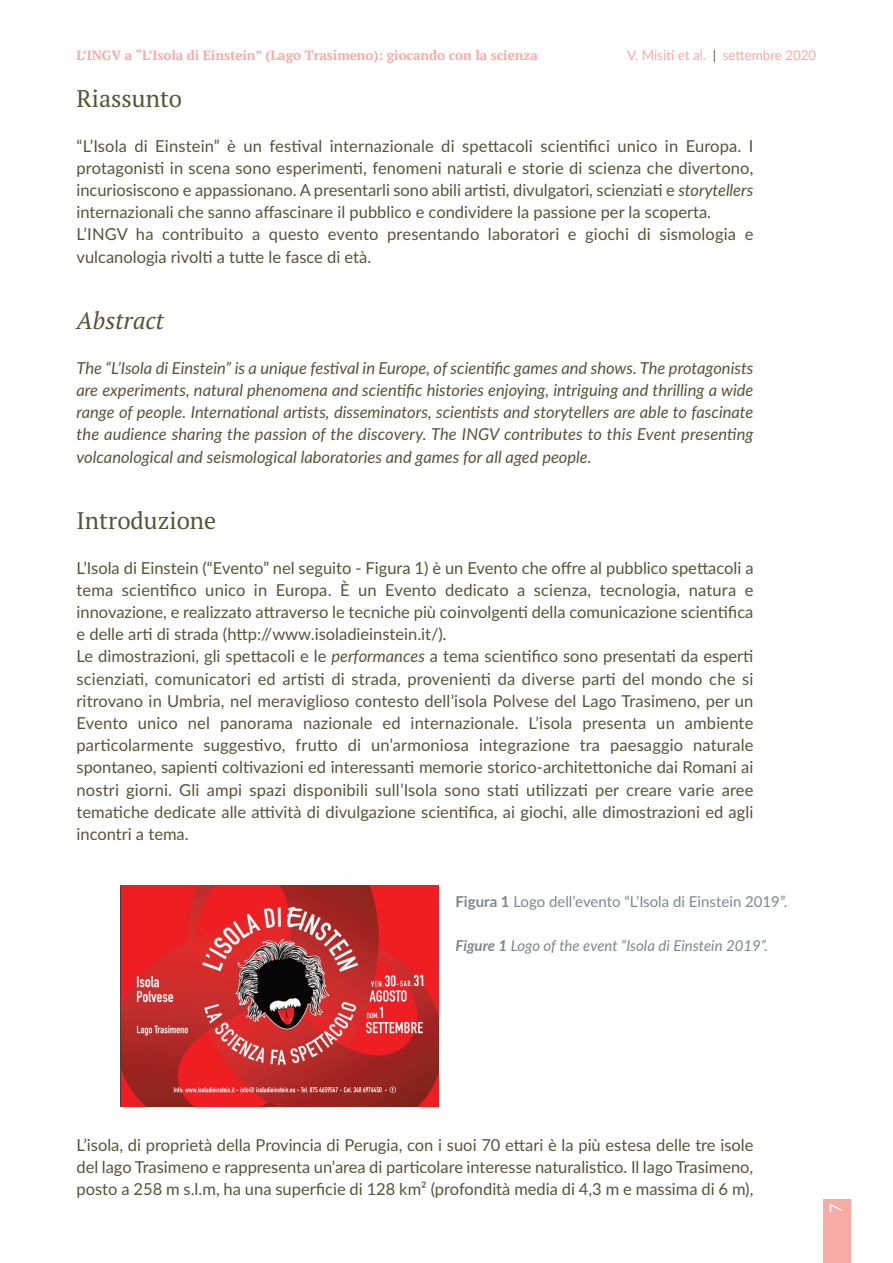
<style>
.page{position:relative;width:893px;height:1263px;background:#fff}
.page>*{position:absolute;margin:0;border:0;box-sizing:border-box;transform-origin:0 0}
.t1{font:24px "PT Serif";color:#585439}
.t2{font:italic 24px "PT Serif";color:#585439}
.t3{font:16.5px/22.2px "Lato";color:#585439;text-align:justify}
.t4{font:italic 16.5px/22.2px "Lato";color:#585439;text-align:justify}
.t5{font:16.5px "Lato";color:#fff}
.t6{font:15px "Lato";color:#7b888e}
.t7{font:italic 15px "Lato";color:#7b888e}
.t8{font:700 13.5px "PT Serif";letter-spacing:-.005em;color:#f8aaa5}
.t9{font:13.5px "Lato";letter-spacing:-.005em;color:#f8aaa5}
.s1{color:#585439}
.s2{font-style:italic}
.s3{font-weight:700}
</style>
<div class="page">
<div style="left:823px;top:1199px;width:27px;height:64px;background:#f8aaa5"></div>
<img style="left:121px;top:885px;width:317px;height:221px">
<p class="t8" style="left:77px;top:50px;width:463px">L’INGV a “L’Isola di Einstein” (Lago Trasimeno): giocando con la scienza</p>
<p class="t9" style="left:627px;top:50px;width:191px">V. Misiti et al. <span class="s1">|</span> settembre 2020</p>
<p class="t1" style="left:77px;top:89px;width:107px">Riassunto</p>
<p class="t3" style="left:77px;top:136px;width:678px">“L’Isola di Einstein” è un festival internazionale di spettacoli scientifici unico in Europa. I protagonisti in scena sono esperimenti, fenomeni naturali e storie di scienza che divertono, incuriosiscono e appassionano. A presentarli sono abili artisti, divulgatori, scienziati e <span class="s2">storytellers </span>internazionali che sanno affascinare il pubblico e condividere la passione per la scoperta.</p>
<p class="t3" style="left:77px;top:225px;width:678px">L’INGV ha contribuito a questo evento presentando laboratori e giochi di sismologia e vulcanologia rivolti a tutte le fasce di età.</p>
<p class="t2" style="left:77px;top:311px;width:89px">Abstract</p>
<p class="t4" style="left:77px;top:358px;width:679px">The “L’Isola di Einstein” is a unique festival in Europe, of scientific games and shows. The protagonists are experiments, natural phenomena and scientific histories enjoying, intriguing and thrilling a wide range of people. International artists, disseminators, scientists and storytellers are able to fascinate the audience sharing the passion of the discovery. The INGV contributes to this Event presenting volcanological and seismological laboratories and games for all aged people.</p>
<p class="t1" style="left:77px;top:511px;width:141px">Introduzione</p>
<p class="t3" style="left:77px;top:558px;width:678px">L’Isola di Einstein (“Evento” nel seguito - Figura 1) è un Evento che offre al pubblico spettacoli a tema scientifico unico in Europa. È un Evento dedicato a scienza, tecnologia, natura e innovazione, e realizzato attraverso le tecniche più coinvolgenti della comunicazione scientifica e delle arti di strada (http://www.isoladieinstein.it/).</p>
<p class="t3" style="left:77px;top:647px;width:678px">Le dimostrazioni, gli spettacoli e le <span class="s2">performances</span> a tema scientifico sono presentati da esperti scienziati, comunicatori ed artisti di strada, provenienti da diverse parti del mondo che si ritrovano in Umbria, nel meraviglioso contesto dell’isola Polvese del Lago Trasimeno, per un Evento unico nel panorama nazionale ed internazionale. L’isola presenta un ambiente particolarmente suggestivo, frutto di un’armoniosa integrazione tra paesaggio naturale spontaneo, sapienti coltivazioni ed interessanti memorie storico-architettoniche dai Romani ai nostri giorni. Gli ampi spazi disponibili sull’Isola sono stati utilizzati per creare varie aree tematiche dedicate alle attività di divulgazione scientifica, ai giochi, alle dimostrazioni ed agli incontri a tema.</p>
<p class="t6" style="left:455px;top:895px;width:333px"><span class="s3">Figura 1</span> Logo dell’evento “L’Isola di Einstein 2019”.</p>
<p class="t7" style="left:455px;top:940px;width:314px"><span class="s3">Figure 1</span> Logo of the event “Isola di Einstein 2019”.</p>
<p class="t3" style="left:77px;top:1135px;width:678px">L’isola, di proprietà della Provincia di Perugia, con i suoi 70 ettari è la più estesa delle tre isole del lago Trasimeno e rappresenta un’area di particolare interesse naturalistico. Il lago Trasimeno, posto a 258 m s.l.m, ha una superficie di 128 km² (profondità media di 4,3 m e massima di 6 m),</p>
<p class="t5" style="left:829px;top:1213px;width:11px;rotate:-90deg">7</p>
</div>
